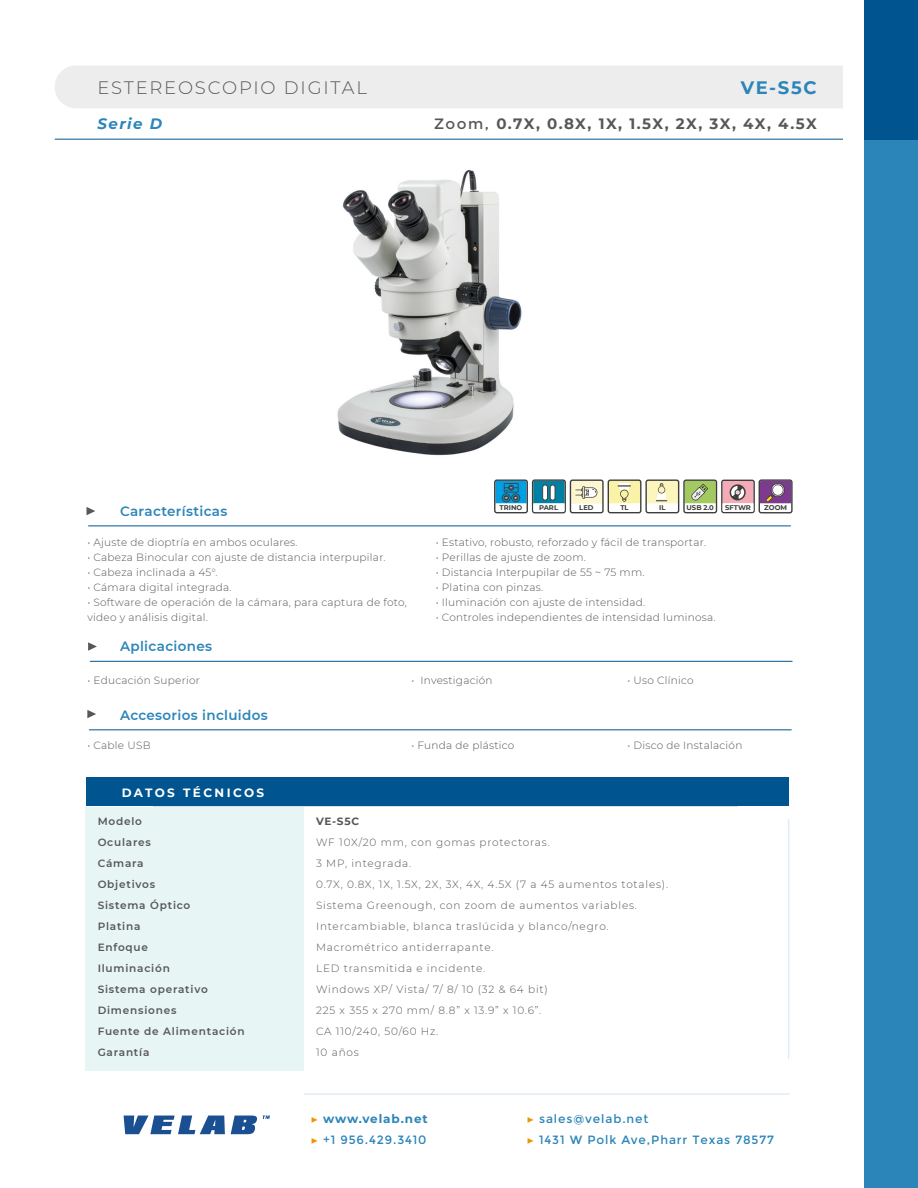
<style>
.page{position:relative;width:918px;height:1188px;background:#fff}
.page>*{position:absolute;margin:0;border:0;box-sizing:border-box;transform-origin:0 0}
.t1{font:300 18px "Montserrat";letter-spacing:.1em;color:#575756}
.t2{font:700 18px "Montserrat";color:#2b85b9}
.t3{font:700 15px "Montserrat";letter-spacing:.09em;color:#575756}
.t4{font:italic 700 15px "Montserrat";letter-spacing:.1em;color:#2b85b9}
.t5{font:600 13.5px "Montserrat";letter-spacing:.025em;color:#2b85b9}
.t6{font:12px "Montserrat";letter-spacing:.075em;color:#2b85b9}
.t7{font:700 12px "Montserrat";letter-spacing:.075em;color:#2b85b9}
.t8{font:700 12px "Montserrat";letter-spacing:.2em;color:#fff}
.t9{font:300 10.5px/15px "Montserrat";letter-spacing:.025em;color:#575756}
.t10{font:300 10.5px "Montserrat";letter-spacing:.075em;color:#575756}
.t11{font:600 10.5px "Montserrat";letter-spacing:.075em;color:#575756}
.t12{font:700 10.5px "Montserrat";color:#575756}
.t13{font:700 6.9px "Montserrat";color:#3d3d3b}
.s1{font-weight:400}
.s2{font-family:"Minion Pro";font-weight:400;color:#f39200}
.s3{font-family:"Minion Pro";color:#f39200}
</style>
<div class="page">
<div style="left:55px;top:65px;width:808px;height:43px;background:#ededed;border-radius:22px"></div>
<hr style="left:55px;top:139px;width:810px;height:1px;background:#00548f">
<div style="left:864px;top:140px;width:54px;height:1048px;background:#2b85b9"></div>
<div style="left:864px;top:0;width:54px;height:140px;background:#00548f"></div>
<div style="left:844px;top:1px;width:20px;height:1186px;background:#fff"></div>
<svg style="left:124px;top:1116px;width:101px;height:18px"></svg>
<svg style="left:231px;top:1116px;width:26px;height:18px"></svg>
<svg style="left:263px;top:1116px;width:7px;height:3px"></svg>
<div style="left:86px;top:807px;width:218px;height:263px;background:#e7f5f5"></div>
<hr style="left:788px;top:819px;width:1px;height:240px;background:#2b85b9">
<hr style="left:304px;top:1093px;width:486px;height:2px;background:#2b85b9">
<hr style="left:89px;top:729px;width:702px;height:1px;background:#00548f">
<hr style="left:90px;top:661px;width:702px;height:1px;background:#00548f">
<hr style="left:88px;top:526px;width:702px;height:1px;background:#00548f">
<svg style="left:87px;top:710px;width:9px;height:8px"></svg>
<svg style="left:88px;top:642px;width:9px;height:9px"></svg>
<svg style="left:87px;top:507px;width:8px;height:8px"></svg>
<div style="left:86px;top:777px;width:703px;height:29px;background:#00548f"></div>
<img style="left:337px;top:169px;width:185px;height:287px">
<svg style="left:494px;top:479px;width:299px;height:34px"></svg>
<p class="t2" style="left:741px;top:75px;width:77px">VE-S5C</p>
<p class="t1" style="left:97px;top:76px;width:271px">ESTEREOSCOPIO DIGITAL</p>
<p class="t4" style="left:97px;top:113px;width:66px">Serie D</p>
<p class="t3" style="left:434px;top:113px;width:384px"><span class="s1">Zoom,</span> 0.7X, 0.8X, 1X, 1.5X, 2X, 3X, 4X, 4.5X</p>
<p class="t5" style="left:120px;top:501px;width:109px">Características</p>
<p class="t13" style="left:500px;top:503px;width:24px">TRINO</p>
<p class="t13" style="left:539px;top:503px;width:21px">PARL</p>
<p class="t13" style="left:579px;top:503px;width:16px">LED</p>
<p class="t13" style="left:620px;top:503px;width:10px">TL</p>
<p class="t13" style="left:659px;top:503px;width:8px">IL</p>
<p class="t13" style="left:687px;top:503px;width:29px">USB 2.0</p>
<p class="t13" style="left:725px;top:503px;width:27px">SFTWR</p>
<p class="t13" style="left:764px;top:502px;width:24px">ZOOM</p>
<p class="t9" style="left:87px;top:535px;width:212px">• Ajuste de dioptría en ambos oculares.</p>
<p class="t9" style="left:87px;top:550px;width:300px">• Cabeza Binocular con ajuste de distancia interpupilar.</p>
<p class="t9" style="left:87px;top:565px;width:132px">• Cabeza inclinada a 45°.</p>
<p class="t9" style="left:87px;top:580px;width:146px">• Cámara digital integrada.</p>
<p class="t9" style="left:87px;top:595px;width:321px">• Software de operación de la cámara, para captura de foto, video y análisis digital.</p>
<p class="t9" style="left:436px;top:535px;width:272px">• Estativo, robusto, reforzado y fácil de transportar.</p>
<p class="t9" style="left:436px;top:550px;width:152px">• Perillas de ajuste de zoom.</p>
<p class="t9" style="left:436px;top:565px;width:210px">• Distancia Interpupilar de 55 ~ 75 mm.</p>
<p class="t9" style="left:436px;top:580px;width:109px">• Platina con pinzas.</p>
<p class="t9" style="left:436px;top:595px;width:211px">• Iluminación con ajuste de intensidad.</p>
<p class="t9" style="left:436px;top:610px;width:281px">• Controles independientes de intensidad luminosa.</p>
<p class="t5" style="left:120px;top:637px;width:94px">Aplicaciones</p>
<p class="t9" style="left:87px;top:672px;width:114px">• Educación Superior</p>
<p class="t9" style="left:411px;top:672px;width:83px">• Investigación</p>
<p class="t9" style="left:627px;top:672px;width:68px">• Uso Clínico</p>
<p class="t5" style="left:120px;top:705px;width:149px">Accesorios incluidos</p>
<p class="t9" style="left:87px;top:738px;width:65px">• Cable USB</p>
<p class="t9" style="left:411px;top:738px;width:104px">• Funda de plástico</p>
<p class="t9" style="left:627px;top:738px;width:117px">• Disco de Instalación</p>
<p class="t8" style="left:122px;top:784px;width:144px">DATOS TÉCNICOS</p>
<p class="t11" style="left:98px;top:814px;width:46px">Modelo</p>
<p class="t11" style="left:98px;top:835px;width:55px">Oculares</p>
<p class="t11" style="left:98px;top:856px;width:48px">Cámara</p>
<p class="t11" style="left:98px;top:877px;width:59px">Objetivos</p>
<p class="t11" style="left:98px;top:898px;width:94px">Sistema Óptico</p>
<p class="t11" style="left:98px;top:919px;width:44px">Platina</p>
<p class="t11" style="left:98px;top:940px;width:52px">Enfoque</p>
<p class="t11" style="left:98px;top:961px;width:74px">Iluminación</p>
<p class="t11" style="left:98px;top:982px;width:112px">Sistema operativo</p>
<p class="t11" style="left:98px;top:1003px;width:80px">Dimensiones</p>
<p class="t11" style="left:98px;top:1024px;width:149px">Fuente de Alimentación</p>
<p class="t11" style="left:98px;top:1045px;width:53px">Garantía</p>
<p class="t12" style="left:316px;top:813px;width:44px">VE-S5C</p>
<p class="t10" style="left:316px;top:835px;width:235px">WF 10X/20 mm, con gomas protectoras.</p>
<p class="t10" style="left:316px;top:856px;width:97px">3 MP, integrada.</p>
<p class="t10" style="left:316px;top:877px;width:354px">0.7X, 0.8X, 1X, 1.5X, 2X, 3X, 4X, 4.5X (7 a 45 aumentos totales).</p>
<p class="t10" style="left:316px;top:898px;width:322px">Sistema Greenough, con zoom de aumentos variables.</p>
<p class="t10" style="left:316px;top:919px;width:294px">Intercambiable, blanca traslúcida y blanco/negro.</p>
<p class="t10" style="left:316px;top:940px;width:179px">Macrométrico antiderrapante.</p>
<p class="t10" style="left:316px;top:961px;width:171px">LED transmitida e incidente.</p>
<p class="t10" style="left:316px;top:982px;width:233px">Windows XP/ Vista/ 7/ 8/ 10 (32 &amp; 64 bit)</p>
<p class="t10" style="left:316px;top:1003px;width:227px">225 x 355 x 270 mm/ 8.8” x 13.9” x 10.6”.</p>
<p class="t10" style="left:316px;top:1024px;width:124px">CA 110/240, 50/60 Hz.</p>
<p class="t9" style="left:316px;top:1044px;width:44px">10 años</p>
<p class="t7" style="left:311px;top:1110px;width:119px"><span class="s2">▶</span> www.velab.net</p>
<p class="t6" style="left:527px;top:1111px;width:123px"><span class="s3">▶</span> sales@velab.net</p>
<p class="t6" style="left:311px;top:1132px;width:117px"><span class="s3">▶</span> +1 956.429.3410</p>
<p class="t6" style="left:527px;top:1132px;width:249px"><span class="s3">▶</span> 1431 W Polk Ave,Pharr Texas 78577</p>
</div>
